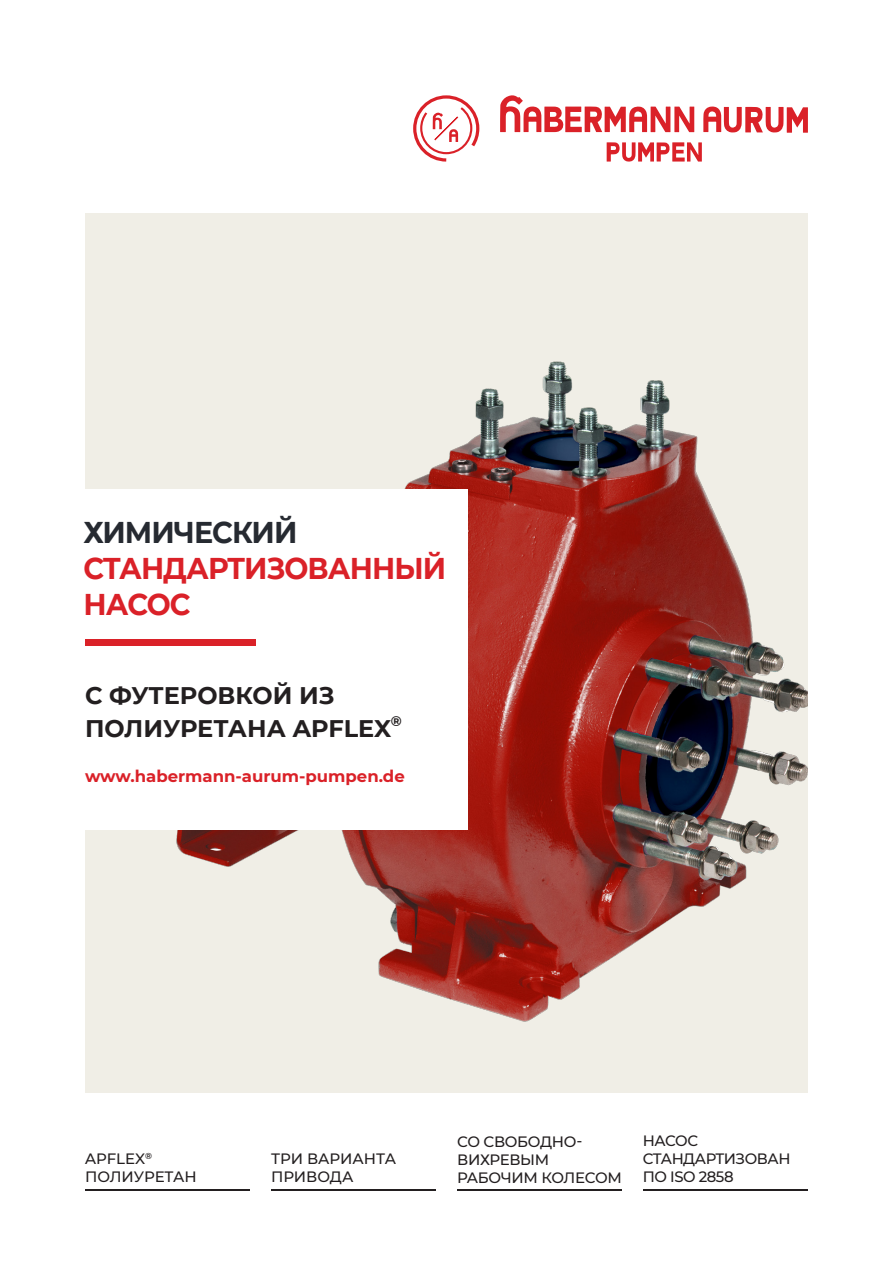
<style>
.page{position:relative;width:893px;height:1263px;background:#fff}
.page>*{position:absolute;margin:0;border:0;box-sizing:border-box;transform-origin:0 0}
.t1{font:700 30px/36px "Montserrat";letter-spacing:-.03em;color:#da2128;scale:.95 1}
.t2{font:700 24px/33.8px "Montserrat";color:#231f20}
.t3{font:700 16.5px "Montserrat";color:#da2128}
.t4{font:500 15px/18px "Montserrat";letter-spacing:-.02em;color:#231f20}
.t5{font:500 15px/18px "Montserrat";color:#231f20}
.t6{font:700 13.95px "Montserrat";color:#231f20}
.s1{color:#262a31}
</style>
<div class="page">
<hr style="left:85px;top:1189px;width:165px;height:2px;background:#231f20">
<hr style="left:271px;top:1189px;width:165px;height:2px;background:#231f20">
<hr style="left:457px;top:1189px;width:165px;height:2px;background:#231f20">
<hr style="left:643px;top:1189px;width:165px;height:2px;background:#231f20">
<div style="left:85px;top:214px;width:723px;height:879px;background:#f0eee6"></div>
<img style="left:176px;top:361px;width:632px;height:661px">
<div style="left:0;top:489px;width:468px;height:341px;background:#fff"></div>
<div style="left:85px;top:639px;width:170px;height:6px;background:#da2128"></div>
<svg style="left:500px;top:95px;width:194px;height:37px"></svg>
<svg style="left:703px;top:107px;width:105px;height:26px"></svg>
<svg style="left:607px;top:142px;width:95px;height:20px"></svg>
<svg style="left:413px;top:95px;width:67px;height:67px"></svg>
<p class="t1" style="left:83px;top:512px;width:384px"><span class="s1">ХИМИЧЕСКИЙ<br></span>СТАНДАРТИЗОВАННЫЙ<br>НАСОС</p>
<p class="t2" style="left:85px;top:677px;width:308px">С ФУТЕРОВКОЙ ИЗ<br>ПОЛИУРЕТАНА APFLEX</p>
<p class="t6" style="left:391px;top:711px;width:12px">®</p>
<p class="t3" style="left:85px;top:765px;width:321px">www.habermann-aurum-pumpen.de</p>
<p class="t5" style="left:85px;top:1149px;width:113px">APFLEX<sup>®<br></sup>ПОЛИУРЕТАН</p>
<p class="t5" style="left:271px;top:1149px;width:127px">ТРИ ВАРИАНТА<br>ПРИВОДА</p>
<p class="t4" style="left:457px;top:1131px;width:166px">СО СВОБОДНО-<br>ВИХРЕВЫМ<br>РАБОЧИМ КОЛЕСОМ</p>
<p class="t4" style="left:643px;top:1131px;width:149px">НАСОС<br>СТАНДАРТИЗОВАН<br>ПО ISO 2858</p>
</div>
